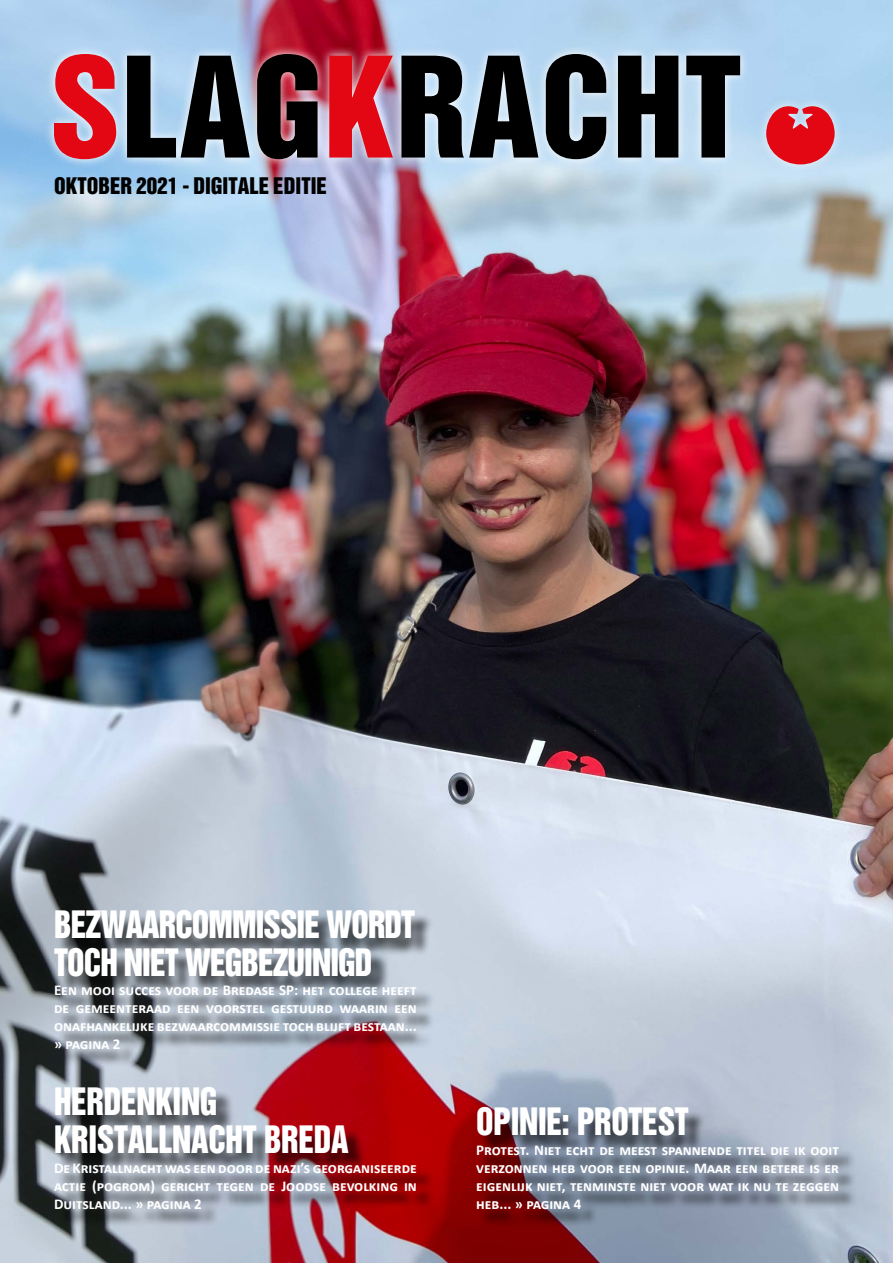
<style>
.page{position:relative;width:893px;height:1263px;background:#fff}
.page>*{position:absolute;margin:0;border:0;box-sizing:border-box;transform-origin:0 0}
.t1{font:34.65px/37.8px "Helvetica Inserat LT Pro";letter-spacing:-.02em;color:#fff;scale:.91 1}
.t2{font:21px "Helvetica Inserat LT Pro";color:#000}
.t3{font:700 15px/18px "Calibri";color:#fff;text-align:justify}
</style>
<div class="page">
<img style="left:0;top:0;width:893px;height:1263px">
<svg style="left:44px;top:45px;width:706px;height:124px;background:#b8c1db"></svg>
<svg style="left:401px;top:54px;width:339px;height:105px;background:#4e575e"></svg>
<svg style="left:329px;top:56px;width:64px;height:102px;background:#d82d3e"></svg>
<svg style="left:127px;top:54px;width:191px;height:105px;background:#4b4c55"></svg>
<svg style="left:54px;top:54px;width:62px;height:105px;background:#d64b5b"></svg>
<div style="left:757px;top:97px;width:87px;height:77px;background:#fff;opacity:.75"></div>
<svg style="left:766px;top:106px;width:69px;height:58px;background:#db3b4a"></svg>
<div style="left:479px;top:1110px;width:378px;height:117px;background:#000;opacity:.75"></div>
<div style="left:57px;top:913px;width:378px;height:155px;background:#000;opacity:.75"></div>
<div style="left:57px;top:1090px;width:378px;height:137px;background:#000;opacity:.75"></div>
<h2 class="t2" style="left:54px;top:174px;width:274px">OKTOBER 2021 - DIGITALE EDITIE</h2>
<h1 class="t1" style="left:54px;top:907px;width:398px">BEZWAARCOMMISSIE WORDT<br>TOCH NIET WEGBEZUINIGD</h1>
<p class="t3" style="left:54px;top:981px;width:364px">Een mooi succes voor de Bredase SP: het college heeft de gemeenteraad een voorstel gestuurd waarin een onafhankelijke bezwaarcommissie toch blijft bestaan... » pagina 2</p>
<h1 class="t1" style="left:54px;top:1084px;width:325px">HERDENKING<br>KRISTALLNACHT BREDA</h1>
<p class="t3" style="left:54px;top:1159px;width:364px">De Kristallnacht was een door de nazi’s georganiseerde actie (pogrom) gericht tegen de Joodse bevolking in Duitsland... » pagina 2</p>
<h1 class="t1" style="left:476px;top:1104px;width:235px">OPINIE: PROTEST</h1>
<p class="t3" style="left:476px;top:1141px;width:364px">Protest. Niet echt de meest spannende titel die ik ooit verzonnen heb voor een opinie. Maar een betere is er eigenlijk niet, tenminste niet voor wat ik nu te zeggen heb... » pagina 4</p>
</div>
